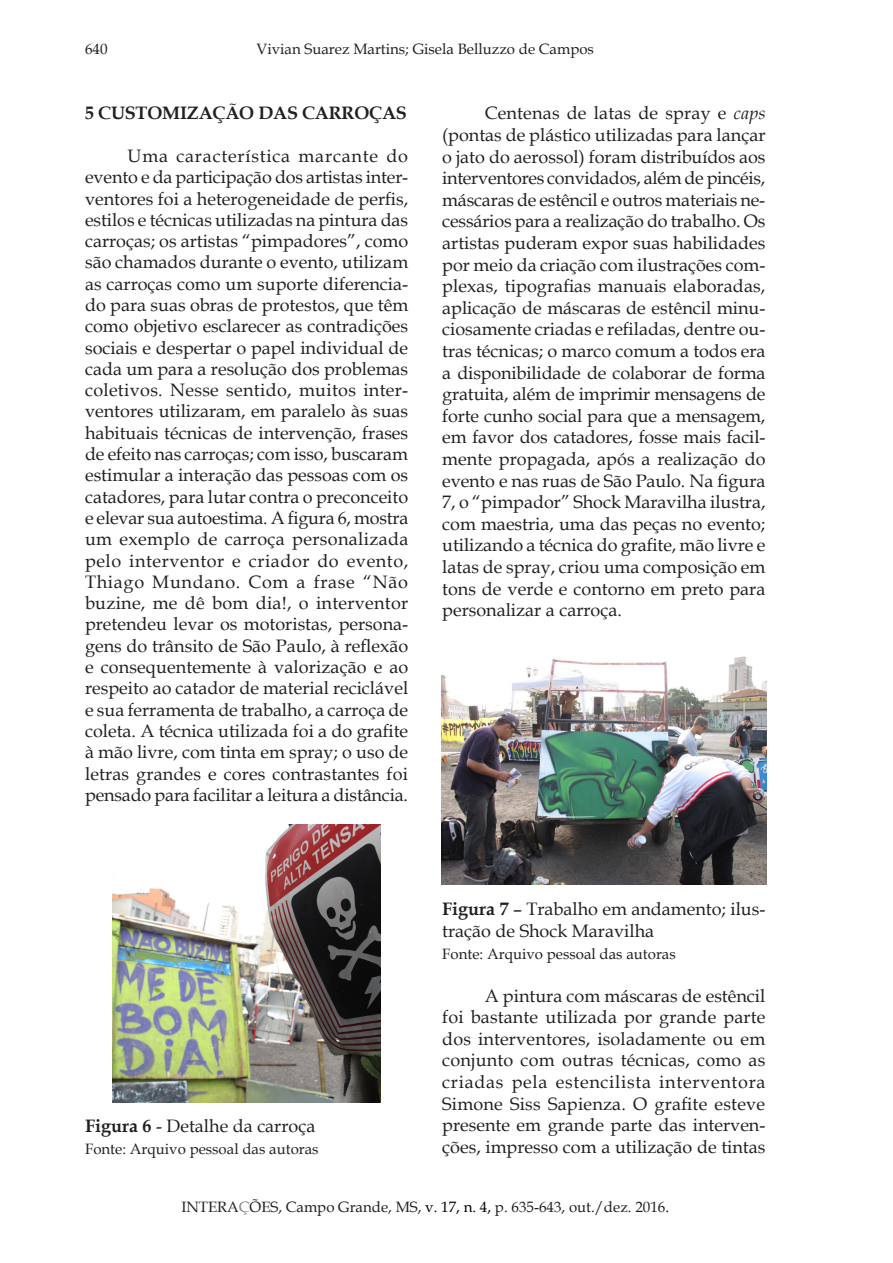
<style>
.page{position:relative;width:893px;height:1263px;background:#fff}
.page>*{position:absolute;margin:0;border:0;box-sizing:border-box;transform-origin:0 0}
.t1{font:18px/21.6px "Book Antiqua";color:#231f20;text-align:justify}
.t2{font:700 18px "Book Antiqua";letter-spacing:-.01em;color:#231f20}
.t3{font:15px "Book Antiqua";color:#231f20}
.s1{font-style:italic}
.s2{font-weight:700}
.s3{color:#808285}
.s4{color:#000}
</style>
<div class="page">
<img style="left:113px;top:824px;width:267px;height:278px">
<img style="left:441px;top:656px;width:325px;height:229px">
<p class="t3" style="left:85px;top:39px;width:24px">640</p>
<p class="t3" style="left:257px;top:39px;width:339px">Vivian Suarez Martins; Gisela Belluzzo de Campos</p>
<p class="t2" style="left:85px;top:101px;width:323px">5 CUSTOMIZAÇÃO DAS CARROÇAS</p>
<p class="t1" style="left:85px;top:145px;width:325px;text-indent:43px">Uma característica marcante do evento e da participação dos artistas inter&shy;ventores foi a heterogeneidade de perfis, estilos e técnicas utilizadas na pintura das carroças; os artistas “pimpadores”, como são chamados durante o evento, utilizam as carroças como um suporte diferencia&shy;do para suas obras de protestos, que têm como objetivo esclarecer as contradições sociais e despertar o papel individual de cada um para a resolução dos problemas coletivos. Nesse sentido, muitos inter&shy;ventores utilizaram, em paralelo às suas habituais técnicas de intervenção, frases de efeito nas carroças; com isso, buscaram estimular a interação das pessoas com os catadores, para lutar contra o preconceito e elevar sua autoestima. A figura 6, mostra um exemplo de carroça personalizada pelo interventor e criador do evento, Thiago Mundano. Com a frase “Não buzine, me dê bom dia!, o interventor pretendeu levar os motoristas, persona&shy;gens do trânsito de São Paulo, à reflexão e consequentemente à valorização e ao respeito ao catador de material reciclável e sua ferramenta de trabalho, a carroça de coleta. A técnica utilizada foi a do grafite à mão livre, com tinta em spray; o uso de letras grandes e cores contrastantes foi pensado para facilitar a leitura a distância.</p>
<p class="t1" style="left:442px;top:102px;width:325px;text-indent:43px">Centenas de latas de spray e <span class="s1">caps </span>(pontas de plástico utilizadas para lançar o jato do aerossol) foram distribuídos aos interventores convidados, além de pincéis, máscaras de estêncil e outros materiais ne&shy;cessários para a realização do trabalho. Os artistas puderam expor suas habilidades por meio da criação com ilustrações com&shy;plexas, tipografias manuais elaboradas, aplicação de máscaras de estêncil minu&shy;ciosamente criadas e refiladas, dentre ou&shy;tras técnicas; o marco comum a todos era a disponibilidade de colaborar de forma gratuita, além de imprimir mensagens de forte cunho social para que a mensagem, em favor dos catadores, fosse mais facil&shy;mente propagada, após a realização do evento e nas ruas de São Paulo. Na figura 7, o “pimpador” Shock Maravilha ilustra, com maestria, uma das peças no evento; utilizando a técnica do grafite, mão livre e latas de spray, criou uma composição em tons de verde e contorno em preto para personalizar a carroça.</p>
<p class="t1" style="left:85px;top:1115px;width:232px"><span class="s2">Figura 6</span> - Detalhe da carroça</p>
<p class="t3" style="left:85px;top:1139px;width:235px">Fonte: Arquivo pessoal das autoras</p>
<p class="t1" style="left:442px;top:897px;width:325px"><span class="s2">Figura 7</span> – Trabalho em andamento; ilus&shy;tração de Shock Maravilha</p>
<p class="t3" style="left:442px;top:943px;width:235px">Fonte: Arquivo pessoal das autoras</p>
<p class="t1" style="left:442px;top:984px;width:325px;text-indent:43px">A pintura com máscaras de estêncil foi bastante utilizada por grande parte dos interventores, isoladamente ou em conjunto com outras técnicas, como as criadas pela estencilista interventora Simone Siss Sapienza. O grafite esteve presente em grande parte das interven&shy;ções, impresso com a utilização de tintas</p>
<p class="t3" style="left:181px;top:1197px;width:489px">INTERA<span class="s3">Ç</span>ÕES, Campo Grande, MS, <span class="s4">v. 17, n. 4,</span> p. 635-643, out./dez. 2016<span class="s4">.</span></p>
</div>
